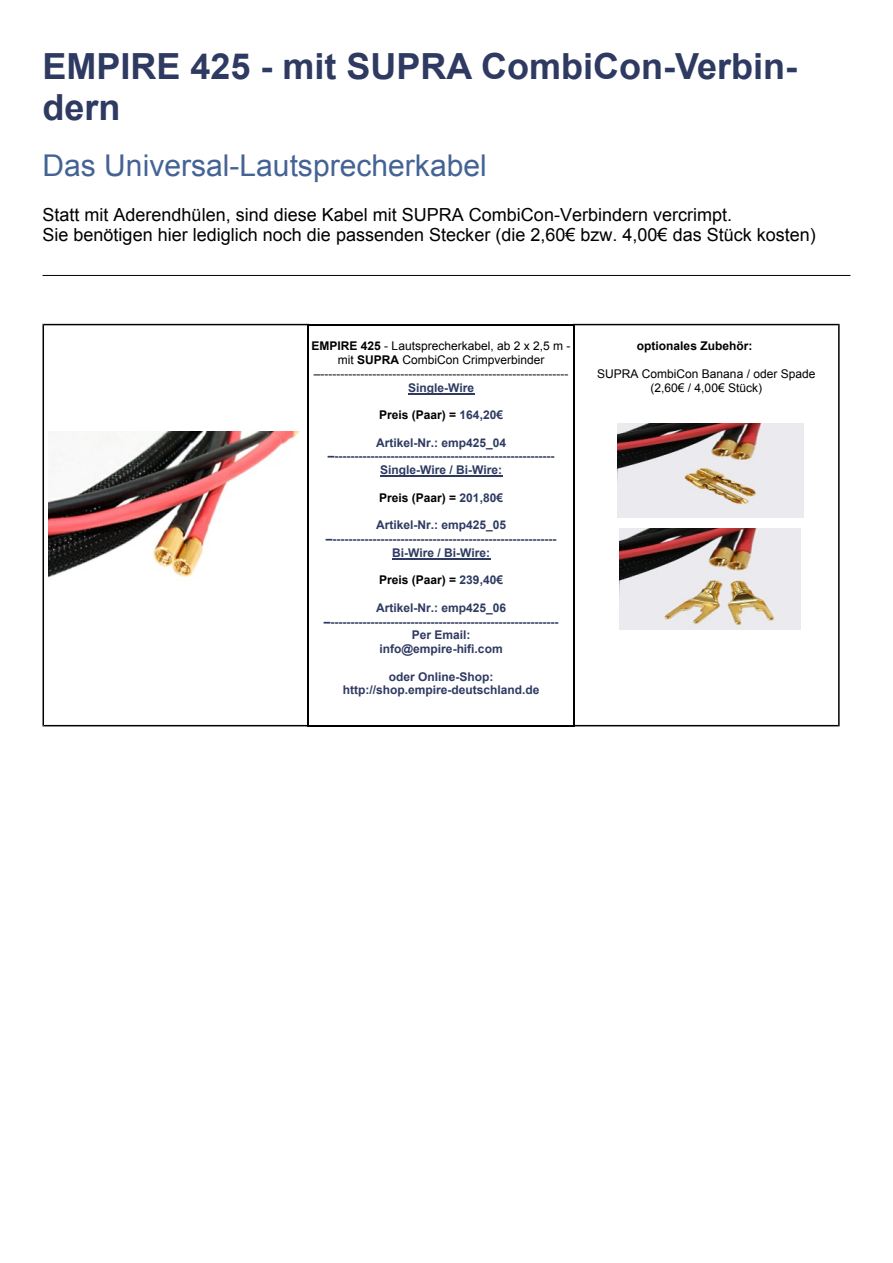
<style>
.page{position:relative;width:893px;height:1263px;background:#fff}
.page>*{position:absolute;margin:0;border:0;box-sizing:border-box;transform-origin:0 0}
.t1{font:700 36px/41.2px "Arial";color:#2e3a61}
.t2{font:30px "Arial";color:#446395}
.t3{font:18px/20.7px "Arial";color:#000}
.t4{font:700 12px/13.8px "Arial";color:#2e3a61;text-align:center}
.t5{font:12px/13.8px "Arial";color:#000;text-align:center}
.t6{font:700 12px "Arial";color:#000}
.s1{font-weight:700}
.s2{color:#2e3a61}
</style>
<div class="page">
<hr style="left:43px;top:275px;width:807px;height:1px;background:#000">
<hr style="left:408px;top:393px;width:66px;height:1px;background:#2e3a61">
<hr style="left:380px;top:475px;width:122px;height:2px;background:#2e3a61">
<hr style="left:392px;top:558px;width:98px;height:1px;background:#2e3a61">
<hr style="left:308px;top:324px;width:266px;height:1px;background:#000">
<hr style="left:308px;top:725px;width:266px;height:1px;background:#000">
<svg style="left:43px;top:324px;width:265px;height:402px"></svg>
<hr style="left:308px;top:324px;width:1px;height:402px;background:#000">
<svg style="left:573px;top:324px;width:267px;height:402px"></svg>
<img style="left:617px;top:424px;width:187px;height:93px">
<img style="left:619px;top:529px;width:181px;height:101px">
<img style="left:49px;top:431px;width:250px;height:167px">
<h1 class="t1" style="left:43px;top:49px;width:756px">EMPIRE 425 - mit SUPRA CombiCon-Verbin&shy;dern</h1>
<h2 class="t2" style="left:43px;top:154px;width:446px">Das Universal-Lautsprecherkabel</h2>
<h3 class="t3" style="left:43px;top:205px;width:775px">Statt mit Aderendhülen, sind diese Kabel mit SUPRA CombiCon-Verbindern vercrimpt.<br>Sie benötigen hier lediglich noch die passenden Stecker (die 2,60€ bzw. 4,00€ das Stück kosten)</h3>
<p class="t5" style="left:312px;top:340px;width:260px"><span class="s1">EMPIRE 425</span> - Lautsprecherkabel, ab 2 x 2,5 m - mit <span class="s1">SUPRA</span> CombiCon Crimpverbinder –--------------------------------------------------------------</p>
<p class="t4" style="left:408px;top:382px;width:68px">Single-Wire</p>
<p class="t6" style="left:379px;top:410px;width:125px">Preis (Paar) = <span class="s2">164,20€</span></p>
<p class="t4" style="left:328px;top:437px;width:228px">Artikel-Nr.: emp425_04 –-------------------------------------------------------<br>Single-Wire / Bi-Wire:</p>
<p class="t6" style="left:379px;top:493px;width:125px">Preis (Paar) = <span class="s2">201,80€</span></p>
<p class="t4" style="left:326px;top:519px;width:232px">Artikel-Nr.: emp425_05 –--------------------------------------------------------<br>Bi-Wire / Bi-Wire:</p>
<p class="t6" style="left:379px;top:575px;width:125px">Preis (Paar) = <span class="s2">239,40€</span></p>
<p class="t4" style="left:324px;top:602px;width:236px">Artikel-Nr.: emp425_06 –---------------------------------------------------------<br>Per Email:<br>info@empire-hifi.com</p>
<p class="t4" style="left:343px;top:671px;width:198px">oder Online-Shop: http://shop.empire-deutschland.de</p>
<p class="t6" style="left:637px;top:342px;width:117px">optionales Zubehör:</p>
<p class="t5" style="left:597px;top:368px;width:220px">SUPRA CombiCon Banana / oder Spade (2,60€ / 4,00€ Stück)</p>
</div>
